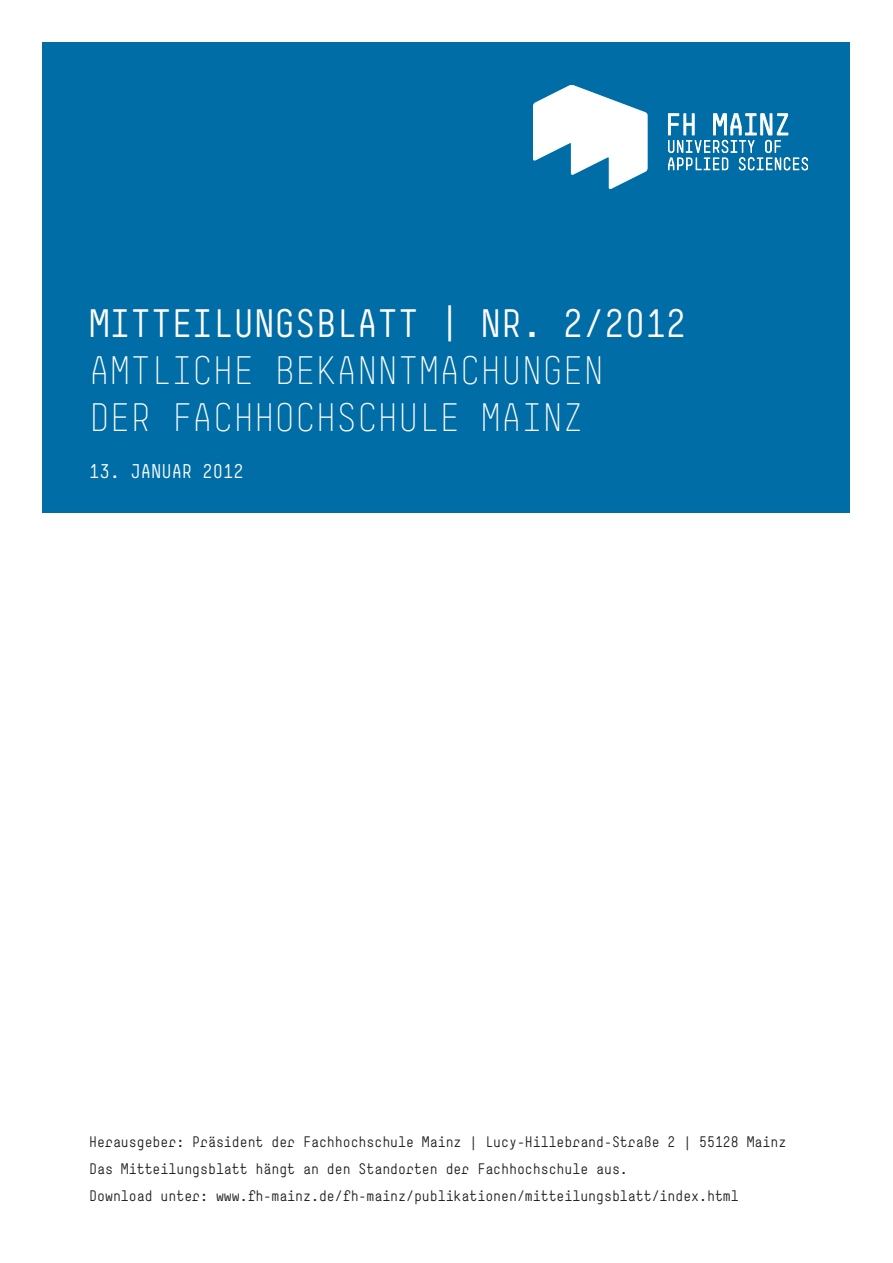
<style>
.page{position:relative;width:893px;height:1263px;background:#fff}
.page>*{position:absolute;margin:0;border:0;box-sizing:border-box;transform-origin:0 0}
.t1{font:300 39px/46.8px "Simple Std";color:#fff}
.t2{font:39px "Simple Std";color:#fff}
.t3{font:19.5px "Simple Std";color:#fff}
.t4{font:15px/27px "Simple Std";color:#231f20}
</style>
<div class="page">
<div style="left:42px;top:42px;width:808px;height:471px;background:#006da6"></div>
<svg style="left:533px;top:85px;width:115px;height:104px"></svg>
<svg style="left:668px;top:113px;width:140px;height:58px"></svg>
<h1 class="t2" style="left:89px;top:302px;width:599px">Mitteilungsblatt | Nr. 2/2012</h1>
<h1 class="t1" style="left:89px;top:348px;width:516px">AMTLICHE BEKANNTMACHUNGEN<br>DER FACHHOCHSCHULE MAINZ</h1>
<h2 class="t3" style="left:89px;top:460px;width:156px">13. januar 2012</h2>
<p class="t4" style="left:89px;top:1128px;width:698px">Herausgeber: Präsident der Fachhochschule Mainz | Lucy-Hillebrand-Straße 2 | 55128 Mainz<br>Das Mitteilungsblatt hängt an den Standorten der Fachhochschule aus.<br>Download unter: www.fh-mainz.de/fh-mainz/publikationen/mitteilungsblatt/index.html</p>
</div>
